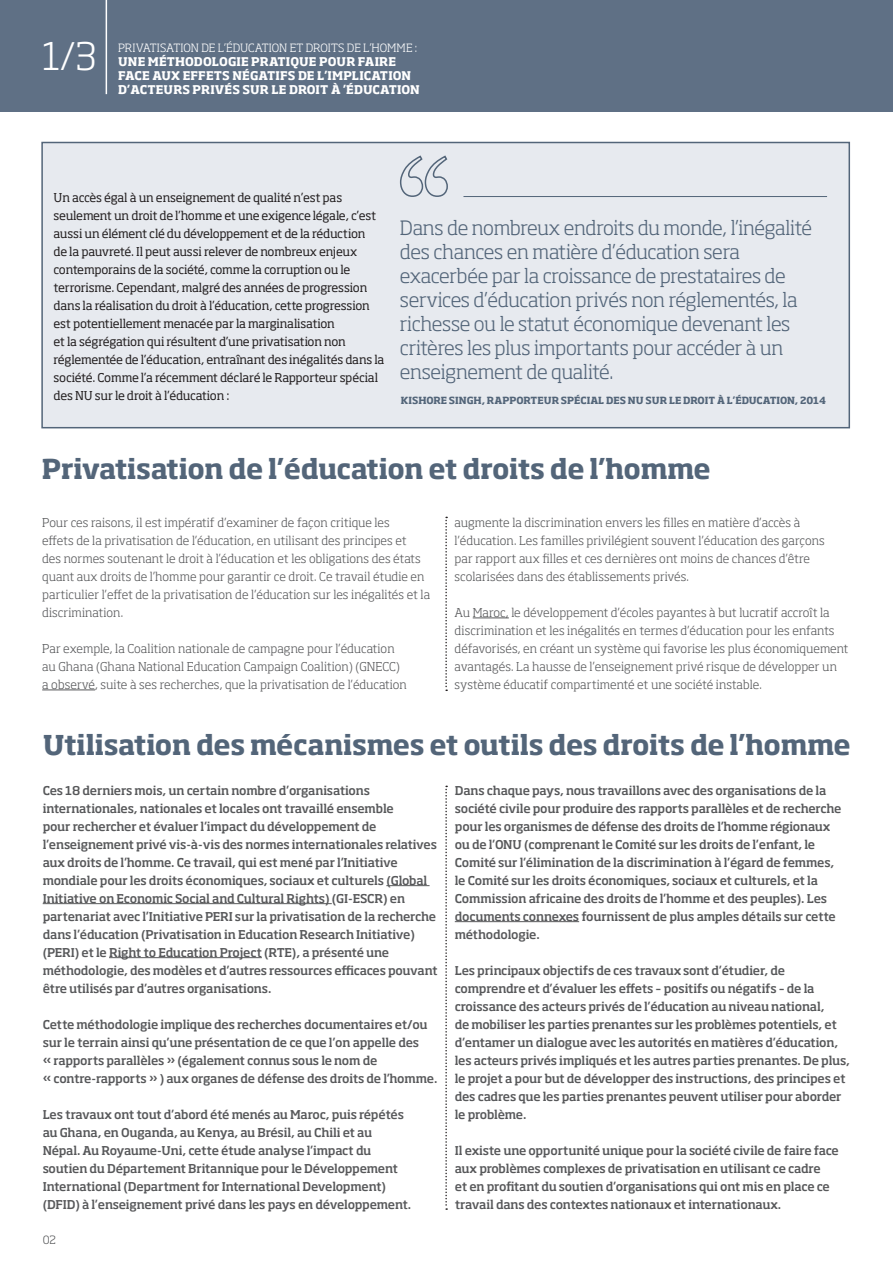
<style>
.page{position:relative;width:893px;height:1263px;background:#fff}
.page>*{position:absolute;margin:0;border:0;box-sizing:border-box;transform-origin:0 0}
.t1{font:300 37.5px "Soho Std";color:#fff}
.t2{font:700 27px "Soho Std";letter-spacing:-.015em;color:#536579}
.t3{font:300 19.5px/24px "Soho Std";letter-spacing:-.02em;color:#536579}
.t4{font:500 12px/18px "Soho Std";letter-spacing:-.02em;color:#57585a}
.t5{font:300 12px/18px "Soho Std";letter-spacing:.005em;color:#57585a}
.t6{font:12px/18px "Soho Std";letter-spacing:-.025em;color:#231f20}
.t7{font:700 11.85px/14.1px "Soho Std";letter-spacing:.015em;color:#fff}
.t8{font:300 11.25px "Soho Std";letter-spacing:-.005em;color:#fff}
.t9{font:300 11.25px "Soho Std";color:#57585a}
.t10{font:700 9.75px "Soho Std";letter-spacing:.005em;color:#536579}
</style>
<div class="page">
<div style="left:0;top:0;width:893px;height:111px;background:#5f7085"></div>
<hr style="left:42px;top:690px;width:53px;height:1px;background:#57585a">
<hr style="left:473px;top:618px;width:36px;height:1px;background:#57585a">
<svg style="left:445px;top:517px;width:2px;height:174px"></svg>
<hr style="left:386px;top:885px;width:44px;height:1px;background:#57585a">
<hr style="left:43px;top:903px;width:289px;height:1px;background:#57585a">
<hr style="left:109px;top:957px;width:153px;height:1px;background:#57585a">
<hr style="left:455px;top:921px;width:124px;height:1px;background:#57585a">
<svg style="left:445px;top:786px;width:2px;height:424px"></svg>
<hr style="left:106px;top:0;width:1px;height:94px;background:#fff">
<div style="left:41px;top:142px;width:809px;height:286px;background:#e7eaef;border:2px solid #536579"></div>
<hr style="left:463px;top:196px;width:364px;height:1px;background:#536579">
<svg style="left:399px;top:155px;width:49px;height:42px"></svg>
<p class="t1" style="left:42px;top:33px;width:56px">1/3</p>
<p class="t8" style="left:118px;top:41px;width:301px">PRIVATISATION DE L’ÉDUCATION ET DROITS DE L’HOMME :</p>
<p class="t7" style="left:118px;top:54px;width:303px">UNE MÉTHODOLOGIE PRATIQUE POUR FAIRE<br>FACE AUX EFFETS NÉGATIFS DE L’IMPLICATION<br>D’ACTEURS PRIVÉS SUR LE DROIT À ’ÉDUCATION</p>
<p class="t6" style="left:54px;top:188px;width:332px">Un accès égal à un enseignement de qualité n’est pas seulement un droit de l’homme et une exigence légale, c’est aussi un élément clé du développement et de la réduction<br>de la pauvreté. Il peut aussi relever de nombreux enjeux contemporains de la société, comme la corruption ou le terrorisme. Cependant, malgré des années de progression dans la réalisation du droit à l’éducation, cette progression est potentiellement menacée par la marginalisation<br>et la ségrégation qui résultent d’une privatisation non réglementée de l’éducation, entraînant des inégalités dans la société. Comme l’a récemment déclaré le Rapporteur spécial des NU sur le droit à l’éducation :</p>
<p class="t3" style="left:400px;top:215px;width:414px">Dans de nombreux endroits du monde, l’inégalité des chances en matière d’éducation sera exacerbée par la croissance de prestataires de services d’éducation privés non réglementés, la richesse ou le statut économique devenant les critères les plus importants pour accéder à un enseignement de qualité.</p>
<p class="t10" style="left:401px;top:394px;width:427px">KISHORE SINGH, RAPPORTEUR SPÉCIAL DES NU SUR LE DROIT À L’ÉDUCATION, 2014</p>
<p class="t2" style="left:42px;top:451px;width:670px">Privatisation de l’éducation et droits de l’homme</p>
<p class="t5" style="left:42px;top:513px;width:389px">Pour ces raisons, il est impératif d’examiner de façon critique les<br>effets de la privatisation de l’éducation, en utilisant des principes et<br>des normes soutenant le droit à l’éducation et les obligations des états quant aux droits de l’homme pour garantir ce droit. Ce travail étudie en particulier l’effet de la privatisation de l’éducation sur les inégalités et la discrimination.</p>
<p class="t5" style="left:42px;top:639px;width:366px">Par exemple, la Coalition nationale de campagne pour l’éducation au Ghana (Ghana National Education Campaign Coalition) (GNECC) a observé, suite à ses recherches, que la privatisation de l’éducation</p>
<p class="t5" style="left:455px;top:513px;width:372px">augmente la discrimination envers les filles en matière d’accès à l’éducation. Les familles privilégient souvent l’éducation des garçons par rapport aux filles et ces dernières ont moins de chances d’être scolarisées dans des établissements privés.</p>
<p class="t5" style="left:455px;top:603px;width:395px">Au Maroc, le développement d’écoles payantes à but lucratif accroît la discrimination et les inégalités en termes d’éducation pour les enfants défavorisés, en créant un système qui favorise les plus économiquement avantagés. La hausse de l’enseignement privé risque de développer un système éducatif compartimenté et une société instable.</p>
<p class="t2" style="left:43px;top:727px;width:809px">Utilisation des mécanismes et outils des droits de l’homme</p>
<p class="t4" style="left:43px;top:781px;width:396px">Ces 18 derniers mois, un certain nombre d’organisations internationales, nationales et locales ont travaillé ensemble<br>pour rechercher et évaluer l’impact du développement de l’enseignement privé vis-à-vis des normes internationales relatives aux droits de l’homme. Ce travail, qui est mené par l’Initiative mondiale pour les droits économiques, sociaux et culturels (Global Initiative on Economic Social and Cultural Rights) (GI-ESCR) en partenariat avec l’Initiative PERI sur la privatisation de la recherche dans l’éducation (Privatisation in Education Research Initiative)</p>
<p class="t4" style="left:43px;top:943px;width:397px">(PERI) et le Right to Education Project (RTE), a présenté une méthodologie, des modèles et d’autres ressources efficaces pouvant être utilisés par d’autres organisations.</p>
<p class="t4" style="left:43px;top:1015px;width:396px">Cette méthodologie implique des recherches documentaires et/ou sur le terrain ainsi qu’une présentation de ce que l’on appelle des<br>« rapports parallèles » (également connus sous le nom de<br>« contre-rapports » ) aux organes de défense des droits de l’homme.</p>
<p class="t4" style="left:43px;top:1105px;width:370px">Les travaux ont tout d’abord été menés au Maroc, puis répétés au Ghana, en Ouganda, au Kenya, au Brésil, au Chili et au Népal. Au Royaume-Uni, cette étude analyse l’impact du soutien du Département Britannique pour le Développement International (Department for International Development) (DFID) à l’enseignement privé dans les pays en développement.</p>
<p class="t4" style="left:455px;top:781px;width:388px">Dans chaque pays, nous travaillons avec des organisations de la société civile pour produire des rapports parallèles et de recherche pour les organismes de défense des droits de l’homme régionaux ou de l’ONU (comprenant le Comité sur les droits de l’enfant, le Comité sur l’élimination de la discrimination à l’égard de femmes, le Comité sur les droits économiques, sociaux et culturels, et la Commission africaine des droits de l’homme et des peuples). Les documents connexes fournissent de plus amples détails sur cette méthodologie.</p>
<p class="t4" style="left:455px;top:961px;width:397px">Les principaux objectifs de ces travaux sont d’étudier, de comprendre et d’évaluer les effets – positifs ou négatifs – de la croissance des acteurs privés de l’éducation au niveau national,<br>de mobiliser les parties prenantes sur les problèmes potentiels, et d’entamer un dialogue avec les autorités en matières d’éducation, les acteurs privés impliqués et les autres parties prenantes. De plus, le projet a pour but de développer des instructions, des principes et des cadres que les parties prenantes peuvent utiliser pour aborder le problème.</p>
<p class="t4" style="left:455px;top:1141px;width:386px">Il existe une opportunité unique pour la société civile de faire face aux problèmes complexes de privatisation en utilisant ce cadre<br>et en profitant du soutien d’organisations qui ont mis en place ce travail dans des contextes nationaux et internationaux.</p>
<p class="t9" style="left:43px;top:1233px;width:15px">02</p>
</div>
